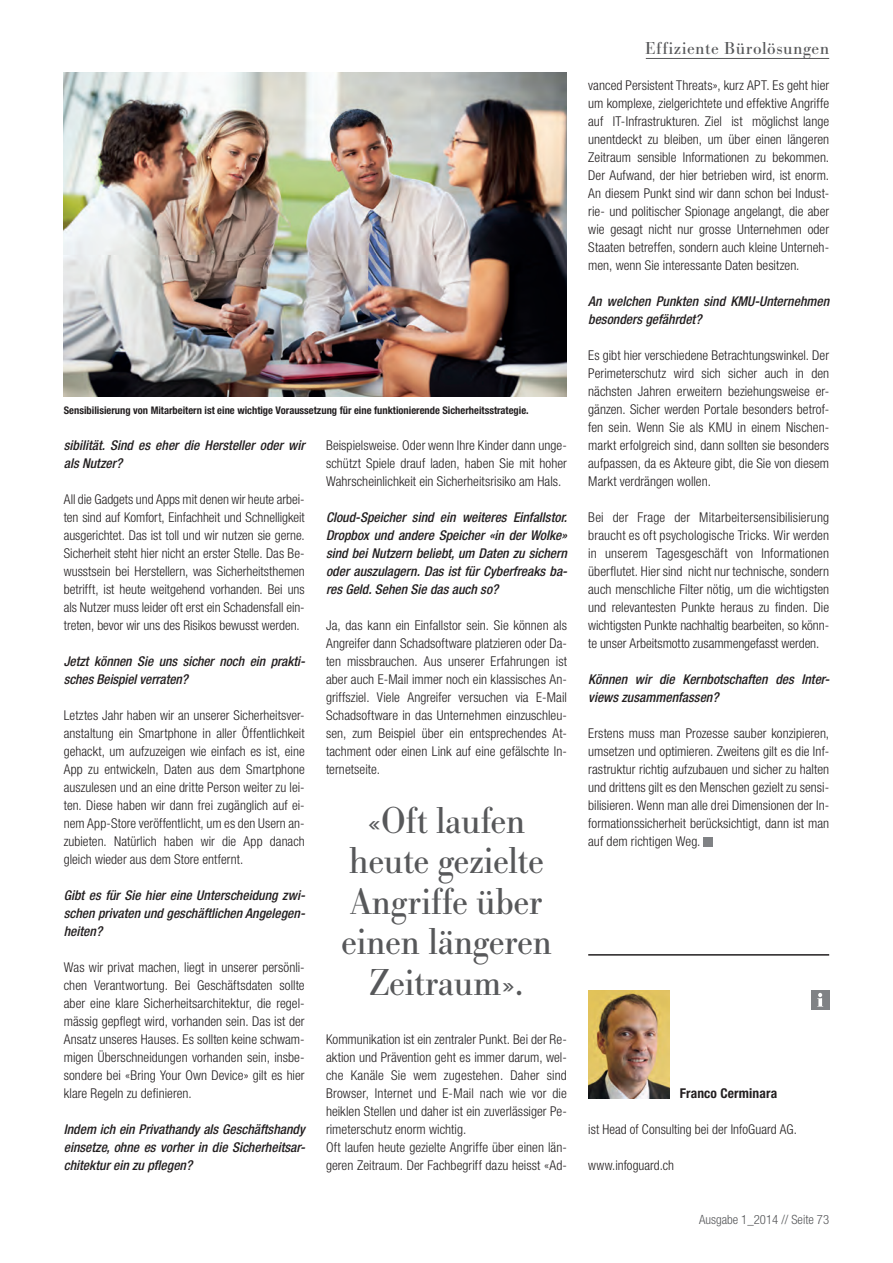
<style>
.page{position:relative;width:893px;height:1263px;background:#fff}
.page>*{position:absolute;margin:0;border:0;box-sizing:border-box;transform-origin:0 0}
.t1{font:39px/40.5px "URW Bodoni T";letter-spacing:-.01em;color:#57585a;text-align:center;scale:.95 1}
.t2{font:18px "URW Bodoni T";letter-spacing:.03em;color:#57585a}
.t3{font:300 condensed 13.5px/18px "Helvetica Neue";letter-spacing:.005em;color:#231f20;text-align:justify}
.t4{font:italic 500 condensed 13.5px/18px "Helvetica Neue";color:#231f20}
.t5{font:700 condensed 13.5px "Helvetica Neue";letter-spacing:.01em;color:#231f20}
.t6{font:300 condensed 12.75px "Helvetica Neue";color:#57585a}
.t7{font:700 condensed 10.5px "Helvetica Neue";color:#231f20}
</style>
<div class="page">
<div style="left:704px;top:837px;width:9px;height:9px;background:#808285"></div>
<div style="left:811px;top:990px;width:18px;height:19px;background:#808285"></div>
<svg style="left:817px;top:993px;width:6px;height:13px"></svg>
<hr style="left:588px;top:954px;width:241px;height:2px;background:#231f20">
<hr style="left:646px;top:58px;width:183px;height:1px;background:#57585a">
<img style="left:64px;top:72px;width:503px;height:324px">
<img style="left:588px;top:990px;width:82px;height:108px">
<p class="t7" style="left:64px;top:404px;width:466px">Sensibilisierung von Mitarbeitern ist eine wichtige Voraussetzung für eine funktionierende Sicherheitsstrategie.</p>
<p class="t4" style="left:64px;top:436px;width:242px">sibilität. Sind es eher die Hersteller oder wir als Nutzer?</p>
<p class="t3" style="left:64px;top:490px;width:242px">All die Gadgets und Apps mit denen wir heute arbei&shy;ten sind auf Komfort, Einfachheit und Schnelligkeit ausgerichtet. Das ist toll und wir nutzen sie gerne.<br>Sicherheit steht hier nicht an erster Stelle. Das Be&shy;wusstsein bei Herstellern, was Sicherheitsthemen betrifft, ist heute weitgehend vorhanden. Bei uns als Nutzer muss leider oft erst ein Schadensfall ein&shy;treten, bevor wir uns des Risikos bewusst werden.</p>
<p class="t4" style="left:64px;top:652px;width:243px">Jetzt können Sie uns sicher noch ein prakti&shy;sches Beispiel verraten?</p>
<p class="t3" style="left:64px;top:706px;width:242px">Letztes Jahr haben wir an unserer Sicherheitsver&shy;anstaltung ein Smartphone in aller Öffentlichkeit gehackt, um aufzuzeigen wie einfach es ist, eine App zu entwickeln, Daten aus dem Smartphone auszulesen und an eine dritte Person weiter zu lei&shy;ten. Diese haben wir dann frei zugänglich auf ei&shy;nem App-Store veröffentlicht, um es den Usern an&shy;zubieten. Natürlich haben wir die App danach gleich wieder aus dem Store entfernt.</p>
<p class="t4" style="left:64px;top:886px;width:243px;text-align:justify">Gibt es für Sie hier eine Unterscheidung zwi&shy;schen privaten und geschäftlichen Angelegen&shy;heiten?</p>
<p class="t3" style="left:64px;top:958px;width:242px">Was wir privat machen, liegt in unserer persönli&shy;chen Verantwortung. Bei Geschäftsdaten sollte aber eine klare Sicherheitsarchitektur, die regel&shy;mässig gepflegt wird, vorhanden sein. Das ist der Ansatz unseres Hauses. Es sollten keine schwam&shy;migen Überschneidungen vorhanden sein, insbe&shy;sondere bei «Bring Your Own Device» gilt es hier klare Regeln zu definieren.</p>
<p class="t4" style="left:64px;top:1120px;width:243px;text-align:justify">Indem ich ein Privathandy als Geschäftshandy einsetze, ohne es vorher in die Sicherheitsar&shy;chitektur ein zu pflegen?</p>
<p class="t3" style="left:326px;top:436px;width:242px">Beispielsweise. Oder wenn Ihre Kinder dann unge&shy;schützt Spiele drauf laden, haben Sie mit hoher Wahrscheinlichkeit ein Sicherheitsrisiko am Hals.</p>
<p class="t4" style="left:326px;top:508px;width:243px;text-align:justify">Cloud-Speicher sind ein weiteres Einfallstor.<br>Dropbox und andere Speicher «in der Wolke» sind bei Nutzern beliebt, um Daten zu sichern oder auszulagern. Das ist für Cyberfreaks ba&shy;res Geld. Sehen Sie das auch so?</p>
<p class="t3" style="left:326px;top:616px;width:242px">Ja, das kann ein Einfallstor sein. Sie können als Angreifer dann Schadsoftware platzieren oder Da&shy;ten missbrauchen. Aus unserer Erfahrungen ist aber auch E-Mail immer noch ein klassisches An&shy;griffsziel. Viele Angreifer versuchen via E-Mail Schadsoftware in das Unternehmen einzuschleu&shy;sen, zum Beispiel über ein entsprechendes At&shy;tachment oder einen Link auf eine gefälschte In&shy;ternetseite.</p>
<h1 class="t1" style="left:341px;top:801px;width:224px">«Oft laufen heute gezielte<br>Angriffe über einen längeren<br>Zeitraum».</h1>
<p class="t3" style="left:326px;top:1030px;width:242px;text-align:left">Kommunikation ist ein zentraler Punkt. Bei der Re&shy;aktion und Prävention geht es immer darum, wel&shy;che Kanäle Sie wem zugestehen. Daher sind Browser, Internet und E-Mail nach wie vor die heiklen Stellen und daher ist ein zuverlässiger Pe&shy;rimeterschutz enorm wichtig.<br>Oft laufen heute gezielte Angriffe über einen län&shy;geren Zeitraum. Der Fachbegriff dazu heisst «Ad-</p>
<h2 class="t2" style="left:645px;top:38px;width:185px">Effiziente Bürolösungen</h2>
<p class="t3" style="left:588px;top:76px;width:242px">vanced Persistent Threats», kurz APT. Es geht hier um komplexe, zielgerichtete und effektive Angriffe auf IT-Infrastrukturen. Ziel ist möglichst lange unentdeckt zu bleiben, um über einen längeren Zeitraum sensible Informationen zu bekommen.<br>Der Aufwand, der hier betrieben wird, ist enorm.<br>An diesem Punkt sind wir dann schon bei Indust&shy;rie- und politischer Spionage angelangt, die aber wie gesagt nicht nur grosse Unternehmen oder Staaten betreffen, sondern auch kleine Unterneh&shy;men, wenn Sie interessante Daten besitzen.</p>
<p class="t4" style="left:588px;top:292px;width:242px">An welchen Punkten sind KMU-Unternehmen besonders gefährdet?</p>
<p class="t3" style="left:588px;top:346px;width:242px">Es gibt hier verschiedene Betrachtungswinkel. Der Perimeterschutz wird sich sicher auch in den nächsten Jahren erweitern beziehungsweise er&shy;gänzen. Sicher werden Portale besonders betrof&shy;fen sein. Wenn Sie als KMU in einem Nischen&shy;markt erfolgreich sind, dann sollten sie besonders aufpassen, da es Akteure gibt, die Sie von diesem Markt verdrängen wollen.</p>
<p class="t3" style="left:588px;top:508px;width:242px">Bei der Frage der Mitarbeitersensibilisierung braucht es oft psychologische Tricks. Wir werden in unserem Tagesgeschäft von Informationen überflutet. Hier sind nicht nur technische, sondern auch menschliche Filter nötig, um die wichtigsten und relevantesten Punkte heraus zu finden. Die wichtigsten Punkte nachhaltig bearbeiten, so könn&shy;te unser Arbeitsmotto zusammengefasst werden.</p>
<p class="t4" style="left:588px;top:670px;width:243px">Können wir die Kernbotschaften des Inter&shy;views zusammenfassen?</p>
<p class="t3" style="left:588px;top:724px;width:243px">Erstens muss man Prozesse sauber konzipieren, umsetzen und optimieren. Zweitens gilt es die Inf&shy;rastruktur richtig aufzubauen und sicher zu halten und drittens gilt es den Menschen gezielt zu sensi&shy;bilisieren. Wenn man alle drei Dimensionen der In&shy;formationssicherheit berücksichtigt, dann ist man auf dem richtigen Weg.</p>
<p class="t5" style="left:680px;top:1085px;width:99px">Franco Cerminara</p>
<p class="t3" style="left:588px;top:1120px;width:210px">ist Head of Consulting bei der InfoGuard AG.</p>
<p class="t3" style="left:588px;top:1156px;width:87px">www.infoguard.ch</p>
<p class="t6" style="left:699px;top:1212px;width:132px">Ausgabe 1_2014 // Seite 73</p>
</div>
